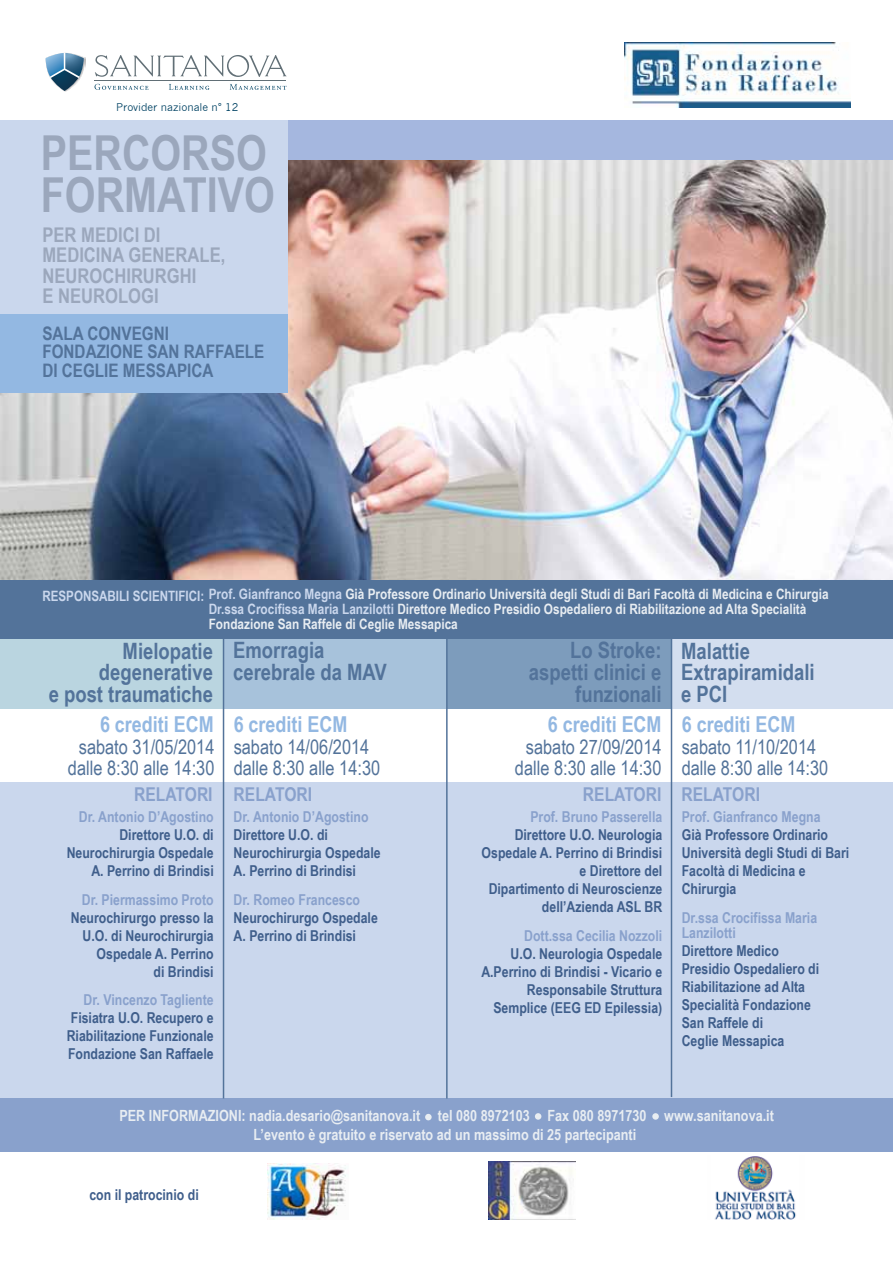
<style>
.page{position:relative;width:893px;height:1263px;background:#fff}
.page>*{position:absolute;margin:0;border:0;box-sizing:border-box;transform-origin:0 0}
.t1{font:700 48.15px/41.7px "Arial Narrow";color:#9ba7bc}
.t2{font:700 22.5px/21.8px "Arial Narrow";color:#53739a;text-align:right}
.t3{font:700 21.9px "Arial Narrow";color:#93b8e2}
.t4{font:700 20.25px/20.2px "Arial Narrow";color:#9ba7bc}
.t5{font:19.95px "Arial Narrow";color:#53739a}
.t6{font:700 19.05px "Arial Narrow";color:#89a1cc}
.t7{font:700 18.6px/18.6px "Arial Narrow";color:#53739a}
.t8{font:700 15.45px "Arial Narrow";color:#e8edf2}
.t9{font:700 15px/18px "Arial Narrow";color:#3f5e8b;text-align:right}
.t10{font:700 15px/15px "Arial Narrow";color:#89a1cc}
.t11{font:700 14.25px/15px "Arial Narrow";color:#e8edf2}
.t12{font:700 14.25px "Arial Narrow";color:#cad7ed}
.t13{font:10.5px "News Gothic";color:#024364}
.s1{color:#cad7ed}
</style>
<div class="page">
<img style="left:0;top:120px;width:893px;height:460px">
<div style="left:0;top:782px;width:893px;height:443px;background:#cad7ed"></div>
<div style="left:282px;top:121px;width:611px;height:39px;background:#a5b7df"></div>
<div style="left:0;top:121px;width:287px;height:262px;background:#cad7ed"></div>
<div style="left:0;top:314px;width:287px;height:78px;background:#93b8e2"></div>
<div style="left:0;top:637px;width:224px;height:71px;background:#bad5e0"></div>
<div style="left:223px;top:637px;width:224px;height:71px;background:#a7c2db"></div>
<div style="left:447px;top:637px;width:224px;height:71px;background:#7d9cbc"></div>
<div style="left:671px;top:637px;width:222px;height:72px;background:#d3deef"></div>
<div style="left:0;top:1098px;width:893px;height:106px;background:#89a1cc"></div>
<div style="left:425px;top:1114px;width:7px;height:6px;background:#e8edf2;border-radius:50%"></div>
<div style="left:535px;top:1113px;width:6px;height:7px;background:#e8edf2;border-radius:50%"></div>
<div style="left:652px;top:1113px;width:7px;height:7px;background:#e8edf2;border-radius:50%"></div>
<div style="left:0;top:1152px;width:893px;height:111px;background:#fff"></div>
<img style="left:625px;top:43px;width:225px;height:64px">
<svg style="left:95px;top:55px;width:192px;height:22px"></svg>
<svg style="left:95px;top:84px;width:54px;height:6px"></svg>
<svg style="left:169px;top:84px;width:40px;height:6px"></svg>
<svg style="left:230px;top:84px;width:56px;height:6px"></svg>
<hr style="left:95px;top:80px;width:191px;height:1px;background:#616f76">
<img style="left:45px;top:52px;width:40px;height:40px">
<svg style="left:46px;top:53px;width:38px;height:38px"></svg>
<img style="left:715px;top:1156px;width:81px;height:63px">
<img style="left:488px;top:1161px;width:87px;height:58px">
<img style="left:268px;top:1163px;width:78px;height:57px">
<div style="left:0;top:580px;width:893px;height:58px;background:#53739a"></div>
<hr style="left:223px;top:637px;width:1px;height:461px;background:#53739a">
<hr style="left:446px;top:637px;width:2px;height:461px;background:#53739a">
<hr style="left:671px;top:635px;width:1px;height:462px;background:#53739a">
<p class="t13" style="left:116px;top:101px;width:124px">Provider nazionale n° 12</p>
<h1 class="t1" style="left:41px;top:130px;width:236px">PERCORSO<br>FORMATIVO</h1>
<h3 class="t4" style="left:42px;top:224px;width:184px">PER MEDICI DI<br>MEDICINA GENERALE,<br>NEUROCHIRURGHI<br>E NEUROLOGI</h3>
<p class="t7" style="left:42px;top:323px;width:223px">SALA CONVEGNI<br>FONDAZIONE SAN RAFFAELE<br>DI CEGLIE MESSAPICA</p>
<p class="t11" style="left:209px;top:585px;width:621px"><span class="s1">Prof. Gianfranco Megna</span> Già Professore Ordinario Università degli Studi di Bari Facoltà di Medicina e Chirurgia<br><span class="s1">Dr.ssa Crocifissa Maria Lanzilotti</span> Direttore Medico Presidio Ospedaliero di Riabilitazione ad Alta Specialità<br>Fondazione San Raffele di Ceglie Messapica</p>
<p class="t12" style="left:42px;top:585px;width:163px">RESPONSABILI SCIENTIFICI:</p>
<h2 class="t2" style="left:49px;top:639px;width:166px">Mielopatie degenerative<br>e post traumatiche</h2>
<h3 class="t3" style="left:100px;top:708px;width:115px">6 crediti ECM</h3>
<h3 class="t5" style="left:68px;top:753px;width:148px">dalle 8:30 alle 14:30</h3>
<h3 class="t5" style="left:79px;top:732px;width:137px">sabato 31/05/2014</h3>
<h2 class="t2" style="left:233px;top:639px;width:155px;text-align:left">Emorragia cerebrale da MAV</h2>
<h2 class="t2" style="left:529px;top:638px;width:134px">Lo Stroke: aspetti clinici e funzionali</h2>
<h2 class="t2" style="left:681px;top:639px;width:135px;text-align:left">Malattie<br>Extrapiramidali e PCI</h2>
<h3 class="t3" style="left:234px;top:708px;width:115px">6 crediti ECM</h3>
<h3 class="t5" style="left:234px;top:753px;width:148px">dalle 8:30 alle 14:30</h3>
<h3 class="t5" style="left:234px;top:732px;width:137px">sabato 14/06/2014</h3>
<h3 class="t3" style="left:548px;top:708px;width:115px">6 crediti ECM</h3>
<h3 class="t5" style="left:515px;top:753px;width:148px">dalle 8:30 alle 14:30</h3>
<h3 class="t5" style="left:526px;top:732px;width:137px">sabato 27/09/2014</h3>
<h3 class="t3" style="left:682px;top:708px;width:115px">6 crediti ECM</h3>
<h3 class="t5" style="left:682px;top:753px;width:148px">dalle 8:30 alle 14:30</h3>
<h3 class="t5" style="left:682px;top:732px;width:136px">sabato 11/10/2014</h3>
<p class="t6" style="left:134px;top:779px;width:180px">RELATORI RELATORI</p>
<p class="t6" style="left:583px;top:779px;width:80px">RELATORI</p>
<p class="t10" style="left:79px;top:809px;width:136px">Dr. Antonio D’Agostino</p>
<p class="t9" style="left:67px;top:825px;width:149px">Direttore U.O. di<br>Neurochirurgia Ospedale<br>A. Perrino di Brindisi</p>
<p class="t10" style="left:82px;top:891px;width:133px">Dr. Piermassimo Proto</p>
<p class="t9" style="left:71px;top:908px;width:144px">Neurochirurgo presso la<br>U.O. di Neurochirurgia<br>Ospedale A. Perrino<br>di Brindisi</p>
<p class="t10" style="left:84px;top:992px;width:132px">Dr. Vincenzo Tagliente</p>
<p class="t9" style="left:67px;top:1008px;width:148px;text-align:justify">Fisiatra U.O. Recupero e Riabilitazione Funzionale Fondazione San Raffaele</p>
<p class="t10" style="left:234px;top:809px;width:136px">Dr. Antonio D’Agostino</p>
<p class="t9" style="left:234px;top:825px;width:148px;text-align:left">Direttore U.O. di<br>Neurochirurgia Ospedale<br>A. Perrino di Brindisi</p>
<p class="t10" style="left:234px;top:891px;width:128px">Dr. Romeo Francesco</p>
<p class="t9" style="left:234px;top:908px;width:146px;text-align:left">Neurochirurgo Ospedale<br>A. Perrino di Brindisi</p>
<p class="t10" style="left:530px;top:809px;width:133px">Prof. Bruno Passerella</p>
<p class="t9" style="left:482px;top:825px;width:182px">Direttore U.O. Neurologia<br>Ospedale A. Perrino di Brindisi e Direttore del<br>Dipartimento di Neuroscienze dell’Azienda ASL BR</p>
<p class="t10" style="left:524px;top:927px;width:140px">Dott.ssa Cecilia Nozzoli</p>
<p class="t9" style="left:481px;top:944px;width:182px">U.O. Neurologia Ospedale<br>A.Perrino di Brindisi - Vicario e<br>Responsabile Struttura<br>Semplice (EEG ED Epilessia)</p>
<p class="t6" style="left:681px;top:779px;width:80px">RELATORI</p>
<p class="t10" style="left:682px;top:809px;width:140px">Prof. Gianfranco Megna</p>
<p class="t9" style="left:682px;top:825px;width:169px;text-align:left">Già Professore Ordinario<br>Università degli Studi di Bari<br>Facoltà di Medicina e<br>Chirurgia</p>
<p class="t10" style="left:682px;top:909px;width:137px">Dr.ssa Crocifissa Maria<br>Lanzilotti</p>
<p class="t9" style="left:682px;top:941px;width:139px;text-align:left">Direttore Medico<br>Presidio Ospedaliero di<br>Riabilitazione ad Alta<br>Specialità Fondazione<br>San Raffele di<br>Ceglie Messapica</p>
<p class="t8" style="left:119px;top:1104px;width:656px">PER INFORMAZIONI: nadia.desario@sanitanova.it tel 080 8972103 Fax 080 8971730 www.sanitanova.it</p>
<p class="t9" style="left:89px;top:1185px;width:111px">con il patrocinio di</p>
<p class="t8" style="left:254px;top:1123px;width:384px">L’evento è gratuito e riservato ad un massimo di 25 partecipanti</p>
</div>
